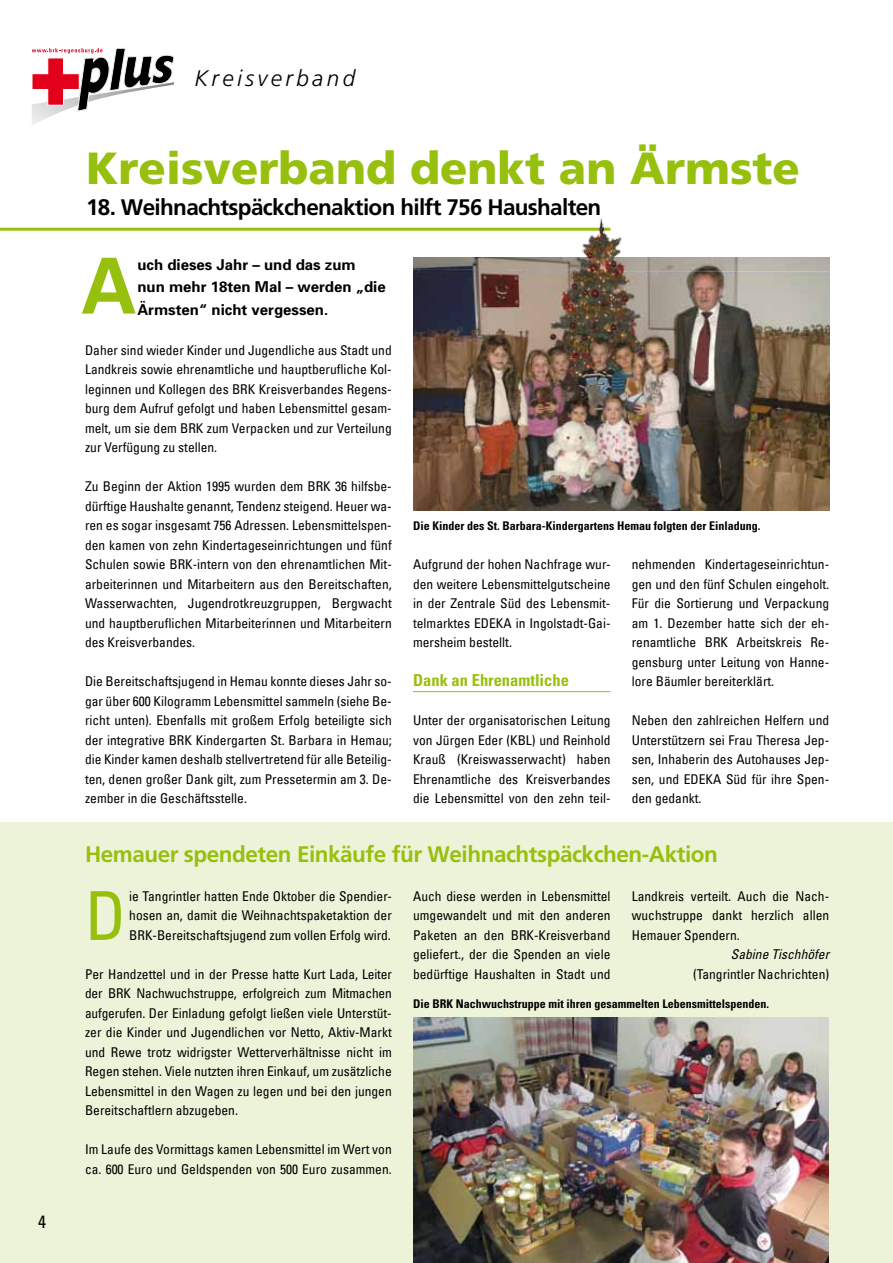
<style>
.page{position:relative;width:893px;height:1263px;background:#fff}
.page>*{position:absolute;margin:0;border:0;box-sizing:border-box;transform-origin:0 0}
.t1{font:700 77.4px "Univers";color:#97bf0d}
.t2{font:condensed 67.5px "Univers LT";color:#97bf0d}
.t3{font:900 45px "Frutiger";color:#97bf0d}
.t4{font:700 22.5px "Frutiger";letter-spacing:-.02em;color:#97bf0d}
.t5{font:700 22.5px "Frutiger";letter-spacing:-.03em;color:#000}
.t6{font:italic 300 22.5px "Frutiger";letter-spacing:.15em;color:#000}
.t7{font:condensed 18px "Univers LT";color:#000}
.t8{font:700 condensed 16.5px "Univers";color:#97bf0d}
.t9{font:700 15px/22.5px "Univers";color:#000}
.t10{font:condensed 13.5px/19.5px "Univers LT";color:#000;text-align:justify}
.t11{font:condensed 13.5px "Univers";color:#000}
.t12{font:italic condensed 13.5px "Univers";color:#000}
.t13{font:700 condensed 12px "Univers";color:#000}
</style>
<div class="page">
<hr style="left:413px;top:691px;width:197px;height:1px;background:#97bf0d">
<hr style="left:0;top:228px;width:610px;height:3px;background:#97bf0d">
<div style="left:0;top:823px;width:893px;height:440px;background:#edf3d9"></div>
<img style="left:413px;top:1018px;width:415px;height:245px">
<img style="left:413px;top:218px;width:416px;height:293px">
<svg style="left:32px;top:48px;width:143px;height:77px"></svg>
<h3 class="t7" style="left:38px;top:1210px;width:9px">4</h3>
<h3 class="t6" style="left:194px;top:66px;width:162px">Kreisverband</h3>
<h3 class="t3" style="left:86px;top:141px;width:715px">Kreisverband denkt an Ärmste</h3>
<h3 class="t5" style="left:86px;top:194px;width:517px">18. Weihnachtspäckchenaktion hilft 756 Haushalten</h3>
<h1 class="t1" style="left:81px;top:236px;width:57px">A</h1>
<p class="t9" style="left:137px;top:253px;width:250px">uch dieses Jahr – und das zum nun mehr 18ten Mal – werden „die<br>Ärmsten“ nicht vergessen.</p>
<p class="t10" style="left:85px;top:340px;width:308px">Daher sind wieder Kinder und Jugendliche aus Stadt und Landkreis sowie ehrenamtliche und hauptberufliche Kol&shy;leginnen und Kollegen des BRK Kreisverbandes Regens&shy;burg dem Aufruf gefolgt und haben Lebensmittel gesam&shy;melt, um sie dem BRK zum Verpacken und zur Verteilung zur Verfügung zu stellen.</p>
<p class="t10" style="left:85px;top:477px;width:308px">Zu Beginn der Aktion 1995 wurden dem BRK 36 hilfsbe&shy;dürftige Haushalte genannt, Tendenz steigend. Heuer wa&shy;ren es sogar insgesamt 756 Adressen. Lebensmittelspen&shy;den kamen von zehn Kindertageseinrichtungen und fünf Schulen sowie BRK-intern von den ehrenamtlichen Mit&shy;arbeiterinnen und Mitarbeitern aus den Bereitschaften, Wasserwachten, Jugendrotkreuzgruppen, Bergwacht und hauptberuflichen Mitarbeiterinnen und Mitarbeitern des Kreisverbandes.</p>
<p class="t10" style="left:85px;top:672px;width:308px">Die Bereitschaftsjugend in Hemau konnte dieses Jahr so&shy;gar über 600 Kilogramm Lebensmittel sammeln (siehe Be&shy;richt unten). Ebenfalls mit großem Erfolg beteiligte sich der integrative BRK Kindergarten St. Barbara in Hemau; die Kinder kamen deshalb stellvertretend für alle Beteilig&shy;ten, denen großer Dank gilt, zum Pressetermin am 3. De&shy;zember in die Geschäftsstelle.</p>
<p class="t13" style="left:413px;top:519px;width:349px">Die Kinder des St. Barbara-Kindergartens Hemau folgten der Einladung.</p>
<p class="t10" style="left:632px;top:555px;width:199px">nehmenden Kindertageseinrichtun&shy;gen und den fünf Schulen eingeholt.<br>Für die Sortierung und Verpackung am 1. Dezember hatte sich der eh&shy;renamtliche BRK Arbeitskreis Re&shy;gensburg unter Leitung von Hanne&shy;lore Bäumler bereiterklärt.</p>
<p class="t10" style="left:632px;top:711px;width:199px">Neben den zahlreichen Helfern und Unterstützern sei Frau Theresa Jep&shy;sen, Inhaberin des Autohauses Jep&shy;sen, und EDEKA Süd für ihre Spen&shy;den gedankt.</p>
<p class="t10" style="left:413px;top:555px;width:199px">Aufgrund der hohen Nachfrage wur&shy;den weitere Lebensmittelgutscheine in der Zentrale Süd des Lebensmit&shy;telmarktes EDEKA in Ingolstadt-Gai&shy;mersheim bestellt.</p>
<p class="t8" style="left:413px;top:670px;width:157px">Dank an Ehrenamtliche</p>
<p class="t10" style="left:413px;top:711px;width:199px">Unter der organisatorischen Leitung von Jürgen Eder (KBL) und Reinhold Krauß (Kreiswasserwacht) haben Ehrenamtliche des Kreisverbandes die Lebensmittel von den zehn teil-</p>
<h3 class="t4" style="left:85px;top:841px;width:634px">Hemauer spendeten Einkäufe für Weihnachtspäckchen-Aktion</h3>
<p class="t10" style="left:129px;top:886px;width:264px">ie Tangrintler hatten Ende Oktober die Spendier&shy;hosen an, damit die Weihnachtspaketaktion der BRK-Bereitschaftsjugend zum vollen Erfolg wird.</p>
<p class="t10" style="left:85px;top:964px;width:308px">Per Handzettel und in der Presse hatte Kurt Lada, Leiter der BRK Nachwuchstruppe, erfolgreich zum Mitmachen aufgerufen. Der Einladung gefolgt ließen viele Unterstüt&shy;zer die Kinder und Jugendlichen vor Netto, Aktiv-Markt und Rewe trotz widrigster Wetterverhältnisse nicht im Regen stehen. Viele nutzten ihren Einkauf, um zusätzliche Lebensmittel in den Wagen zu legen und bei den jungen Bereitschaftlern abzugeben.</p>
<p class="t10" style="left:85px;top:1140px;width:308px">Im Laufe des Vormittags kamen Lebensmittel im Wert von ca. 600 Euro und Geldspenden von 500 Euro zusammen.</p>
<h2 class="t2" style="left:85px;top:873px;width:43px">D</h2>
<p class="t10" style="left:413px;top:886px;width:199px">Auch diese werden in Lebensmittel umgewandelt und mit den anderen Paketen an den BRK-Kreisverband geliefert., der die Spenden an viele bedürftige Haushalten in Stadt und</p>
<p class="t10" style="left:632px;top:886px;width:199px">Landkreis verteilt. Auch die Nach&shy;wuchstruppe dankt herzlich allen Hemauer Spendern.</p>
<p class="t12" style="left:731px;top:946px;width:100px">Sabine Tischhöfer</p>
<p class="t11" style="left:693px;top:965px;width:138px">(Tangrintler Nachrichten)</p>
<p class="t13" style="left:413px;top:996px;width:357px">Die BRK Nachwuchstruppe mit ihren gesammelten Lebensmittelspenden.</p>
</div>
